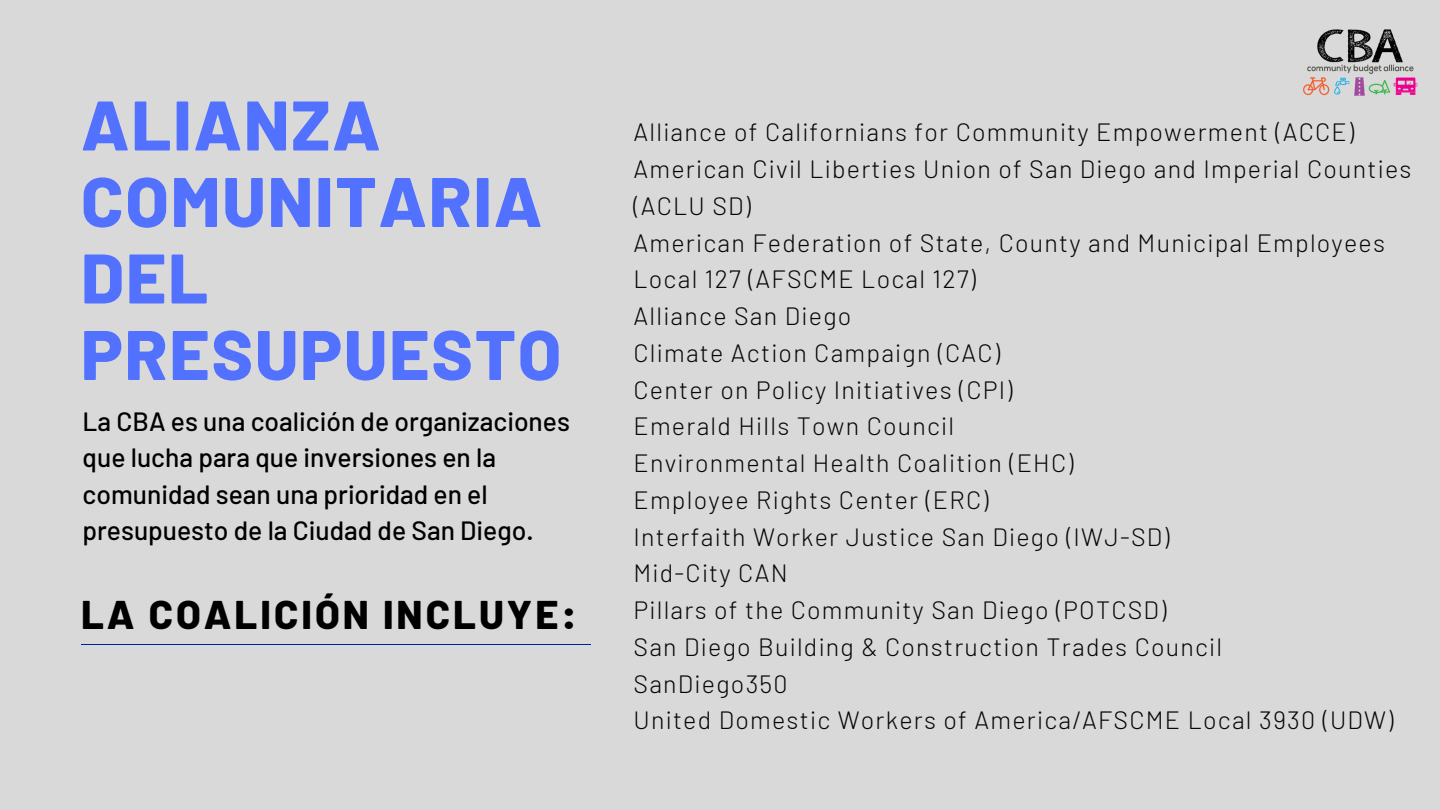
<style>
.page{position:relative;width:1440px;height:810px;background:#d9d9d9}
.page>*{position:absolute;margin:0;border:0;box-sizing:border-box;transform-origin:0 0}
.t1{font:800 70px/76.5px "Barlow";letter-spacing:.025em;color:#5271ff}
.t2{font:800 40px "Barlow";letter-spacing:.075em;color:#000}
.t3{font:500 26.4px/36.4px "Barlow";color:#000}
.t4{font:300 25px/36.8px "Barlow";letter-spacing:.05em;color:#060507}
</style>
<div class="page">
<img style="left:1303px;top:29px;width:115px;height:67px">
<hr style="left:81px;top:644px;width:510px;height:1px;background:#001ea6">
<h1 class="t1" style="left:81px;top:84px;width:482px">ALIANZA<br>COMUNITARIA<br>DEL<br>PRESUPUESTO</h1>
<p class="t3" style="left:83px;top:402px;width:489px">La CBA es una coalición de organizaciones que lucha para que inversiones en la comunidad sean una prioridad en el presupuesto de la Ciudad de San Diego.</p>
<h2 class="t2" style="left:81px;top:589px;width:497px">LA COALICIÓN INCLUYE:</h2>
<p class="t4" style="left:634px;top:113px;width:779px">Alliance of Californians for Community Empowerment (ACCE)<br>American Civil Liberties Union of San Diego and Imperial Counties (ACLU SD)<br>American Federation of State, County and Municipal Employees Local 127 (AFSCME Local 127)<br>Alliance San Diego<br>Climate Action Campaign (CAC)<br>Center on Policy Initiatives (CPI)<br>Emerald Hills Town Council<br>Environmental Health Coalition (EHC)<br>Employee Rights Center (ERC)<br>Interfaith Worker Justice San Diego (IWJ-SD)<br>Mid-City CAN<br>Pillars of the Community San Diego (POTCSD)<br>San Diego Building &amp; Construction Trades Council<br>SanDiego350<br>United Domestic Workers of America/AFSCME Local 3930 (UDW)</p>
</div>
